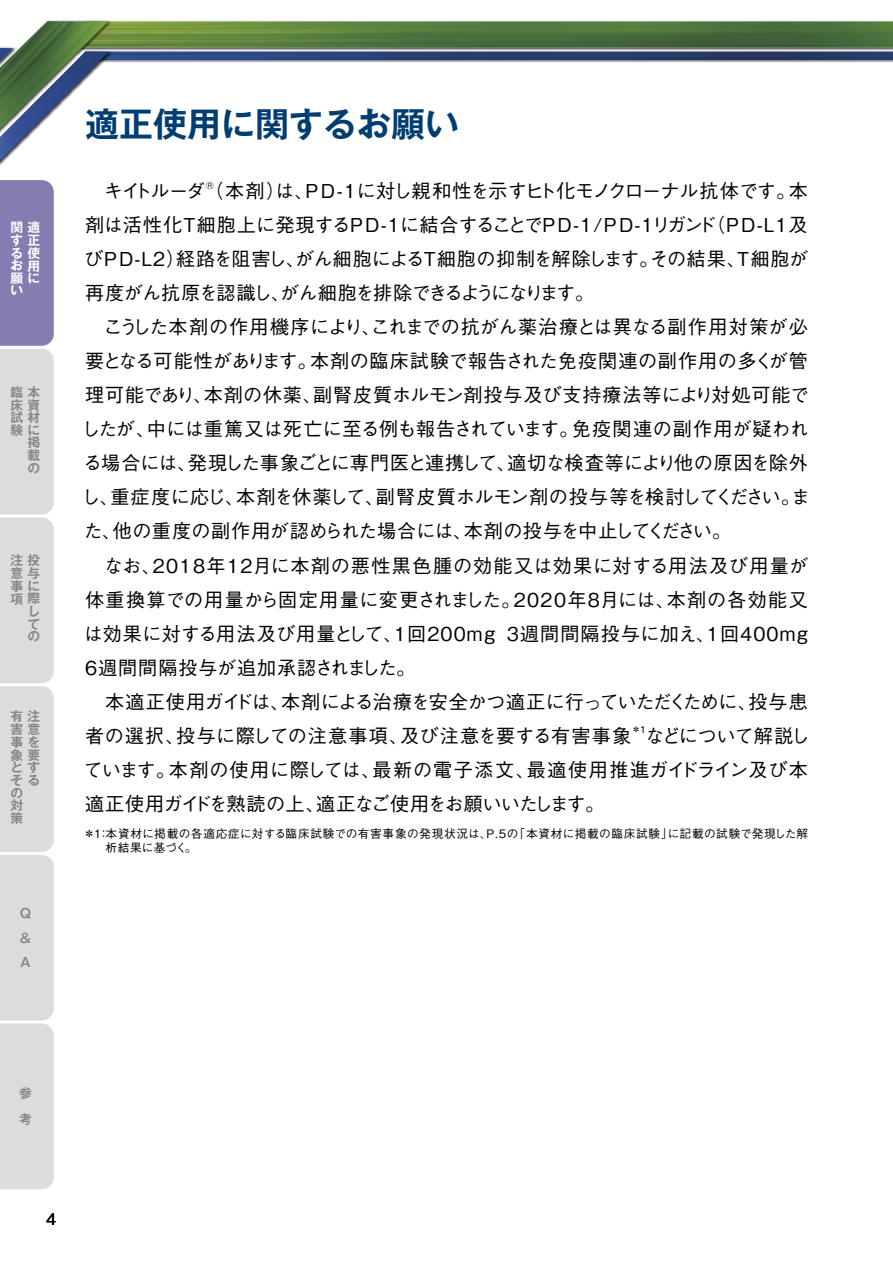
<style>
.page{position:relative;width:893px;height:1263px;background:#fff}
.page>*{position:absolute;margin:0;border:0;box-sizing:border-box;transform-origin:0 0}
.t1{font:700 34.05px "Gothic MB101 Pr 6 De";color:#003d71}
.t2{font:500 19.2px/34px "Gothic BBB Pr 6";letter-spacing:.01em;color:#000}
.t3{font:500 19.2px "Gothic BBB Pr 6";letter-spacing:-.04em;color:#000}
.t4{font:500 15.9px "Gothic BBB Pr 6";color:#000}
.t5{font:700 12.75px/12.6px "Gothic MB101 Pr 6 De";color:#878788;text-align:right}
.t6{font:700 12.75px/12.6px "Gothic MB101 Pr 6 De";color:#fff;text-align:justify}
.t7{font:500 11.7px/13.8px "Gothic BBB Pr 6";letter-spacing:.035em;color:#000}
.t8{font:500 9.6px "Gothic BBB Pr 6";color:#000}
</style>
<div class="page">
<svg style="left:113px;top:21px;width:780px;height:31px;background:#618050"></svg>
<img style="left:113px;top:52px;width:780px;height:8px">
<img style="left:0;top:20px;width:113px;height:145px">
<img style="left:0;top:21px;width:109px;height:121px">
<svg style="left:0;top:180px;width:54px;height:1009px;background:#cecdd5"></svg>
<p class="t6" style="left:11px;top:221px;width:31px">関適す正る使お用願にい</p>
<p class="t5" style="left:11px;top:385px;width:31px">臨本床資試材験に掲<br>載<br>の</p>
<p class="t5" style="left:11px;top:554px;width:31px">注投意与事に項際し<br>て<br>の</p>
<p class="t5" style="left:11px;top:710px;width:31px;text-align:left">有注害意事を象要と<br>そるの<br>対<br>策</p>
<p class="t5" style="left:28px;top:761px;width:13px">す</p>
<p class="t5" style="left:19px;top:900px;width:13px;line-height:24.6px;text-align:justify">Ｑ＆Ａ</p>
<h1 class="t1" style="left:85px;top:96px;width:376px">適正使用に関するお願い</h1>
<p class="t8" style="left:206px;top:177px;width:10px">®</p>
<p class="t2" style="left:81px;top:207px;width:731px">剤は活性化T細胞上に発現するPD-1に結合することでPD-1/PD-1リガンド（PD-L1及びPD-L2）経路を阻害し、がん細胞によるT細胞の抑制を解除します。その結果、T細胞が再度がん抗原を認識し、がん細胞を排除できるようになります。<br>　こうした本剤の作用機序により、これまでの抗がん薬治療とは異なる副作用対策が必要となる可能性があります。本剤の臨床試験で報告された免疫関連の副作用の多くが管理可能であり、本剤の休薬、副腎皮質ホルモン剤投与及び支持療法等により対処可能でしたが、中には重篤又は死亡に至る例も報告されています。免疫関連の副作用が疑われる場合には、発現した事象ごとに専門医と連携して、適切な検査等により他の原因を除外し、重症度に応じ、本剤を休薬して、副腎皮質ホルモン剤の投与等を検討してください。また、他の重度の副作用が認められた場合には、本剤の投与を中止してください。<br>　なお、2018年12月に本剤の悪性黒色腫の効能又は効果に対する用法及び用量が体重換算での用量から固定用量に変更されました。2020年8月には、本剤の各効能又は効果に対する用法及び用量として、1回200mg 3週間間隔投与に加え、1回400mg 6週間間隔投与が追加承認されました。<br>　本適正使用ガイドは、本剤による治療を安全かつ適正に行っていただくために、投与患者の選択、投与に際しての注意事項、及び注意を要する有害事象</p>
<p class="t3" style="left:85px;top:176px;width:724px">　キイトルーダ（本剤）は、PD-1に対し親和性を示すヒト化モノクローナル抗体です。本</p>
<p class="t8" style="left:631px;top:722px;width:16px">＊1</p>
<p class="t2" style="left:84px;top:717px;width:727px;text-align:justify;text-indent:562px">などについて解説しています。本剤の使用に際しては、最新の電子添文、最適使用推進ガイドライン及び本適正使用ガイドを熟読の上、適正なご使用をお願いいたします。</p>
<p class="t7" style="left:106px;top:826px;width:704px;text-indent:-22px">＊1： 本資材に掲載の各適応症に対する臨床試験での有害事象の発現状況は、P.5の「本資材に掲載の臨床試験」に記載の試験で発現した解析結果に基づく。</p>
<p class="t5" style="left:19px;top:1080px;width:14px;line-height:25.5px;text-align:left">参考</p>
<p class="t4" style="left:46px;top:1206px;width:12px">4</p>
</div>
